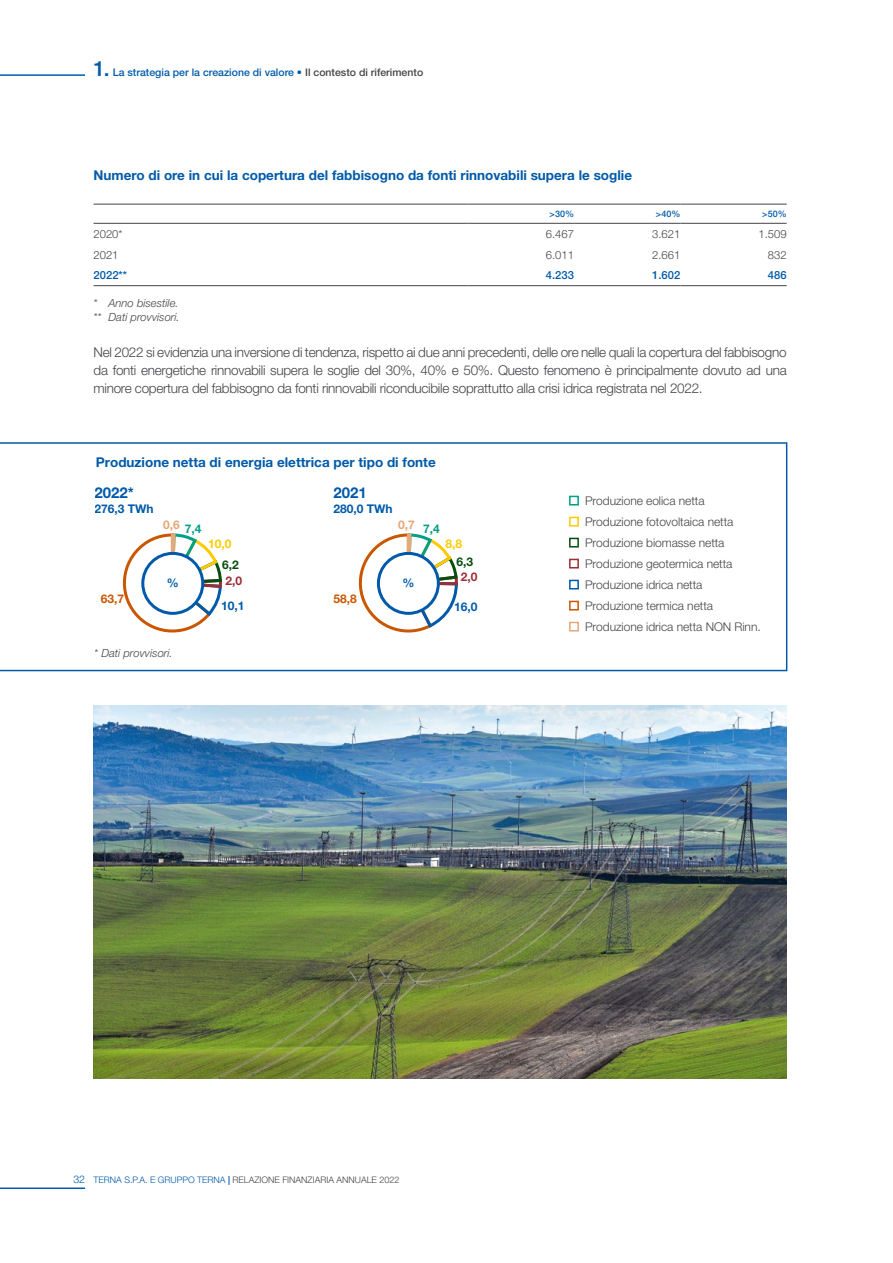
<style>
.page{position:relative;width:893px;height:1263px;background:#fff}
.page>*{position:absolute;margin:0;border:0;box-sizing:border-box;transform-origin:0 0}
.t1{font:700 15px "Helvetica Neue LT Std";color:#005aa9}
.t2{font:300 13.5px/18px "Helvetica Neue LT Std";letter-spacing:-.02em;color:#454347;text-align:justify}
.t3{font:700 13.5px "Helvetica Neue LT Std";color:#005aa9}
.t4{font:300 12px/21px "Helvetica Neue LT Std";letter-spacing:-.005em;color:#454347}
.t5{font:700 12px "Helvetica Neue LT Std";color:#005aa9}
.t6{font:700 12px "Helvetica Neue LT Std";color:#e5a876}
.t7{font:700 12px "Helvetica Neue LT Std";color:#ca5600}
.t8{font:700 12px "Helvetica Neue LT Std";color:#fdca00}
.t9{font:700 12px "Helvetica Neue LT Std";color:#064e0e}
.t10{font:700 12px "Helvetica Neue LT Std";color:#9c2e35}
.t11{font:italic 300 11.25px/13.5px "Helvetica Neue LT Std";color:#454347}
.t12{font:300 11.25px "Helvetica Neue LT Std";color:#454347}
.t13{font:500 11.25px "Helvetica Neue LT Std";color:#005aa9}
.t14{font:500 10.5px "Helvetica Neue LT Std";color:#005aa9}
.t15{font:300 9px "Helvetica Neue LT Std";color:#454347}
.t16{font:500 9px "Helvetica Neue LT Std";color:#005aa9}
.s1{font-size:21px}
.s2{color:#454347}
.s3{color:#009f87}
.s4{font-style:normal}
.s5{font-size:10.5px;color:#005aa9}
.s6{color:#005aa9}
.s7{font-weight:700;color:#005aa9}
</style>
<div class="page">
<hr style="left:0;top:1187px;width:85px;height:2px;background:#005aa9">
<hr style="left:0;top:74px;width:85px;height:2px;background:#005aa9">
<svg style="left:0;top:442px;width:787px;height:229px"></svg>
<hr style="left:94px;top:204px;width:374px;height:1px;background:#454347">
<hr style="left:468px;top:204px;width:106px;height:1px;background:#454347">
<hr style="left:574px;top:204px;width:106px;height:1px;background:#454347">
<hr style="left:680px;top:204px;width:107px;height:1px;background:#454347">
<hr style="left:94px;top:223px;width:374px;height:1px;background:#454347">
<hr style="left:468px;top:223px;width:106px;height:1px;background:#454347">
<hr style="left:574px;top:223px;width:106px;height:1px;background:#454347">
<hr style="left:680px;top:223px;width:107px;height:1px;background:#454347">
<hr style="left:94px;top:285px;width:374px;height:1px;background:#454347">
<hr style="left:468px;top:285px;width:106px;height:1px;background:#454347">
<hr style="left:574px;top:285px;width:106px;height:1px;background:#454347">
<hr style="left:680px;top:285px;width:107px;height:1px;background:#454347">
<div style="left:96px;top:454px;width:674px;height:208px;background:#fff"></div>
<svg style="left:122px;top:533px;width:100px;height:100px"></svg>
<div style="left:569px;top:496px;width:10px;height:9px;border:2px solid #009f87"></div>
<div style="left:569px;top:517px;width:10px;height:9px;border:2px solid #fdca00"></div>
<div style="left:569px;top:538px;width:10px;height:9px;border:2px solid #064e0e"></div>
<div style="left:569px;top:559px;width:10px;height:9px;border:2px solid #9c2e35"></div>
<div style="left:569px;top:580px;width:10px;height:9px;border:2px solid #005aa9"></div>
<div style="left:569px;top:601px;width:10px;height:9px;border:2px solid #ca5600"></div>
<div style="left:569px;top:622px;width:10px;height:9px;border:2px solid #e5a876"></div>
<div style="left:141px;top:552px;width:63px;height:63px;background:#fff;border:3px solid #005aa9;border-radius:50%"></div>
<svg style="left:358px;top:533px;width:100px;height:100px"></svg>
<div style="left:377px;top:552px;width:63px;height:63px;background:#fff;border:3px solid #005aa9;border-radius:50%"></div>
<img style="left:94px;top:706px;width:693px;height:373px">
<p class="t14" style="left:94px;top:66px;width:331px"><span class="s1">1.</span> La strategia per la creazione di valore • <span class="s2">Il contesto di riferimento</span></p>
<p class="t3" style="left:94px;top:167px;width:540px">Numero di ore in cui la copertura del fabbisogno da fonti rinnovabili supera le soglie</p>
<p class="t16" style="left:550px;top:208px;width:26px">&gt;30%</p>
<p class="t16" style="left:656px;top:208px;width:26px">&gt;40%</p>
<p class="t16" style="left:762px;top:208px;width:26px">&gt;50%</p>
<p class="t12" style="left:94px;top:227px;width:30px">2020*</p>
<p class="t12" style="left:546px;top:227px;width:30px">6.467</p>
<p class="t12" style="left:652px;top:227px;width:30px">3.621</p>
<p class="t12" style="left:758px;top:227px;width:30px">1.509</p>
<p class="t12" style="left:94px;top:248px;width:27px">2021</p>
<p class="t12" style="left:546px;top:248px;width:30px">6.011</p>
<p class="t12" style="left:652px;top:248px;width:30px">2.661</p>
<p class="t12" style="left:768px;top:248px;width:20px">832</p>
<p class="t13" style="left:94px;top:269px;width:35px">2022**</p>
<p class="t13" style="left:546px;top:269px;width:30px">4.233</p>
<p class="t13" style="left:652px;top:269px;width:30px">1.602</p>
<p class="t13" style="left:768px;top:269px;width:20px">486</p>
<p class="t11" style="left:94px;top:296px;width:88px">* Anno bisestile. ** Dati provvisori.</p>
<p class="t2" style="left:94px;top:342px;width:695px">Nel 2022 si evidenzia una inversione di tendenza, rispetto ai due anni precedenti, delle ore nelle quali la copertura del fabbisogno da fonti energetiche rinnovabili supera le soglie del 30%, 40% e 50%. Questo fenomeno è principalmente dovuto ad una minore copertura del fabbisogno da fonti rinnovabili riconducibile soprattutto alla crisi idrica registrata nel 2022.</p>
<p class="t3" style="left:96px;top:454px;width:341px">Produzione netta di energia elettrica per tipo di fonte</p>
<p class="t1" style="left:94px;top:483px;width:41px">2022*</p>
<p class="t5" style="left:94px;top:501px;width:61px">276,3 TWh</p>
<p class="t1" style="left:333px;top:483px;width:35px">2021</p>
<p class="t5" style="left:333px;top:501px;width:61px">280,0 TWh</p>
<p class="t6" style="left:163px;top:517px;width:40px">0,6 <span class="s3">7,4</span></p>
<p class="t6" style="left:398px;top:517px;width:43px">0,7 <span class="s3">7,4</span></p>
<p class="t7" style="left:101px;top:592px;width:25px">63,7</p>
<p class="t5" style="left:167px;top:575px;width:13px">%</p>
<p class="t8" style="left:208px;top:536px;width:25px">10,0</p>
<p class="t9" style="left:222px;top:557px;width:18px">6,2</p>
<p class="t10" style="left:225px;top:573px;width:18px">2,0</p>
<p class="t5" style="left:221px;top:598px;width:25px">10,1</p>
<p class="t7" style="left:333px;top:591px;width:25px">58,8</p>
<p class="t5" style="left:403px;top:575px;width:13px">%</p>
<p class="t8" style="left:446px;top:536px;width:18px">8,8</p>
<p class="t9" style="left:456px;top:554px;width:18px">6,3</p>
<p class="t10" style="left:461px;top:569px;width:18px">2,0</p>
<p class="t5" style="left:454px;top:599px;width:25px">16,0</p>
<p class="t11" style="left:94px;top:646px;width:80px"><span class="s4">*</span> Dati provvisori.</p>
<p class="t4" style="left:585px;top:490px;width:177px">Produzione eolica netta<br>Produzione fotovoltaica netta<br>Produzione biomasse netta<br>Produzione geotermica netta<br>Produzione idrica netta<br>Produzione termica netta<br>Produzione idrica netta NON Rinn.</p>
<p class="t15" style="left:73px;top:1174px;width:328px"><span class="s5">32</span> <span class="s6">TERNA S.P.A. E GRUPPO TERNA</span> <span class="s7">|</span> RELAZIONE FINANZIARIA ANNUALE 2022</p>
</div>
